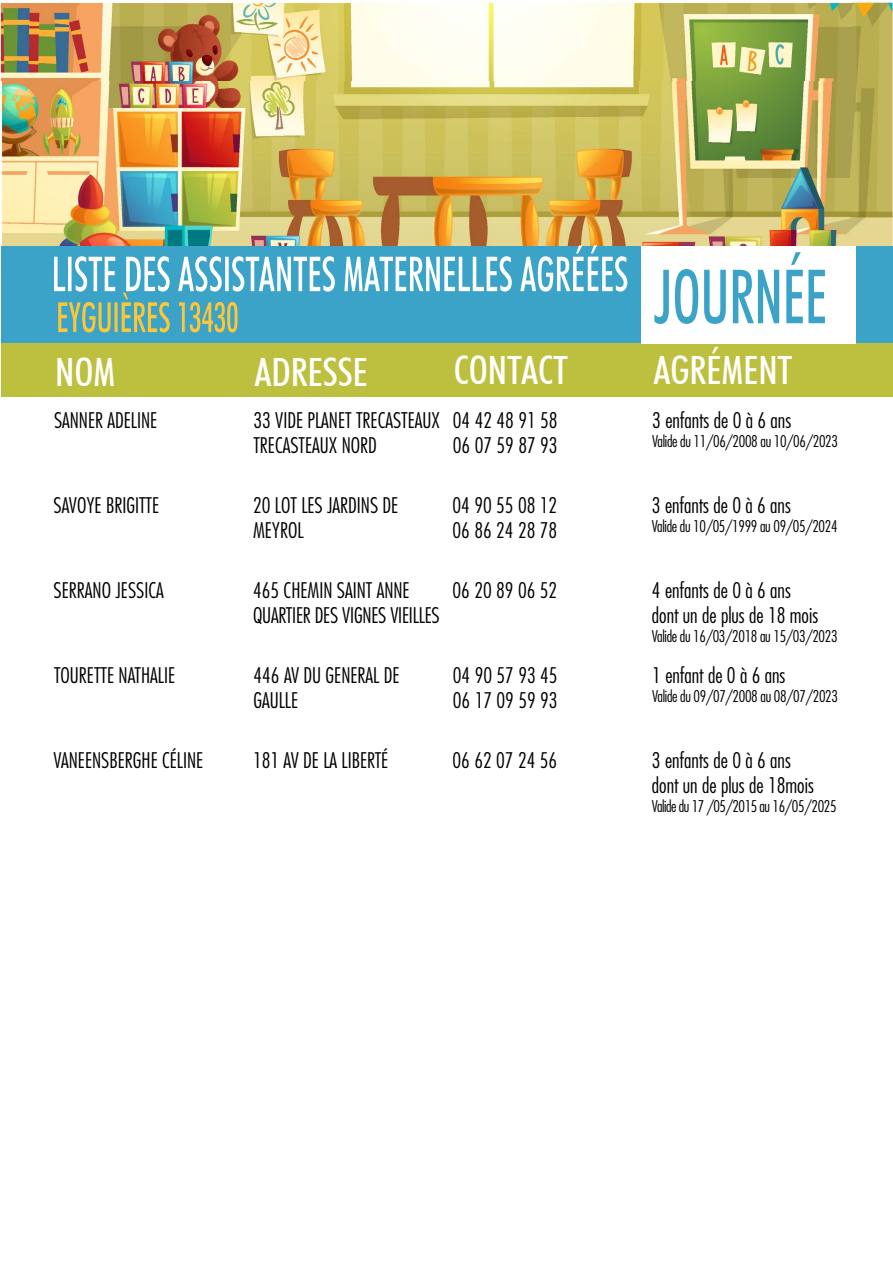
<style>
.page{position:relative;width:893px;height:1263px;background:#fff}
.page>*{position:absolute;margin:0;border:0;box-sizing:border-box;transform-origin:0 0}
.t1{font:500 condensed 39px "Futura BT";color:#fff}
.t2{font:300 condensed 21px/25.2px "Futura";color:#000}
.t3{font:300 condensed 15.75px "Futura";letter-spacing:-.02em;color:#000}
</style>
<div class="page">
<img style="left:0;top:1px;width:893px;height:291px">
<div style="left:2px;top:246px;width:891px;height:97px;background:#3ba3c7"></div>
<div style="left:2px;top:343px;width:891px;height:54px;background:#bdc03e"></div>
<div style="left:641px;top:246px;width:215px;height:97px;background:#fff"></div>
<svg style="left:654px;top:252px;width:171px;height:72px"></svg>
<svg style="left:54px;top:245px;width:573px;height:87px"></svg>
<h1 class="t1" style="left:55px;top:348px;width:62px">NOM</h1>
<h1 class="t1" style="left:254px;top:348px;width:115px">ADRESSE</h1>
<h1 class="t1" style="left:454px;top:347px;width:116px">CONTACT</h1>
<h1 class="t1" style="left:653px;top:347px;width:141px">AGRÉMENT</h1>
<p class="t2" style="left:54px;top:407px;width:105px">SANNER ADELINE</p>
<p class="t2" style="left:253px;top:407px;width:188px">33 VIDE PLANET TRECASTEAUX<br>TRECASTEAUX NORD</p>
<p class="t2" style="left:453px;top:407px;width:106px">04 42 48 91 58<br>06 07 59 87 93</p>
<p class="t2" style="left:652px;top:407px;width:140px">3 enfants de 0 à 6 ans</p>
<p class="t3" style="left:652px;top:431px;width:187px">Valide du 11/06/2008 au 10/06/2023</p>
<p class="t2" style="left:54px;top:492px;width:107px">SAVOYE BRIGITTE</p>
<p class="t2" style="left:253px;top:492px;width:147px">20 LOT LES JARDINS DE<br>MEYROL</p>
<p class="t2" style="left:452px;top:492px;width:106px">04 90 55 08 12<br>06 86 24 28 78</p>
<p class="t2" style="left:652px;top:492px;width:140px">3 enfants de 0 à 6 ans</p>
<p class="t3" style="left:652px;top:516px;width:187px">Valide du 10/05/1999 au 09/05/2024</p>
<p class="t2" style="left:54px;top:577px;width:112px">SERRANO JESSICA</p>
<p class="t2" style="left:253px;top:577px;width:188px">465 CHEMIN SAINT ANNE<br>QUARTIER DES VIGNES VIEILLES</p>
<p class="t2" style="left:452px;top:577px;width:106px">06 20 89 06 52</p>
<p class="t2" style="left:652px;top:577px;width:168px">4 enfants de 0 à 6 ans dont un de plus de 18 mois</p>
<p class="t3" style="left:652px;top:627px;width:187px">Valide du 16/03/2018 au 15/03/2023</p>
<p class="t2" style="left:54px;top:662px;width:123px">TOURETTE NATHALIE</p>
<p class="t2" style="left:253px;top:662px;width:148px">446 AV DU GENERAL DE<br>GAULLE</p>
<p class="t2" style="left:453px;top:662px;width:106px">04 90 57 93 45<br>06 17 09 59 93</p>
<p class="t2" style="left:652px;top:662px;width:135px">1 enfant de 0 à 6 ans</p>
<p class="t3" style="left:652px;top:686px;width:187px">Valide du 09/07/2008 au 08/07/2023</p>
<p class="t2" style="left:54px;top:747px;width:151px">VANEENSBERGHE CÉLINE</p>
<p class="t2" style="left:253px;top:747px;width:137px">181 AV DE LA LIBERTÉ</p>
<p class="t2" style="left:452px;top:747px;width:106px">06 62 07 24 56</p>
<p class="t2" style="left:652px;top:747px;width:163px">3 enfants de 0 à 6 ans dont un de plus de 18mois</p>
<p class="t3" style="left:652px;top:797px;width:186px">Valide du 17 /05/2015 au 16/05/2025</p>
</div>
